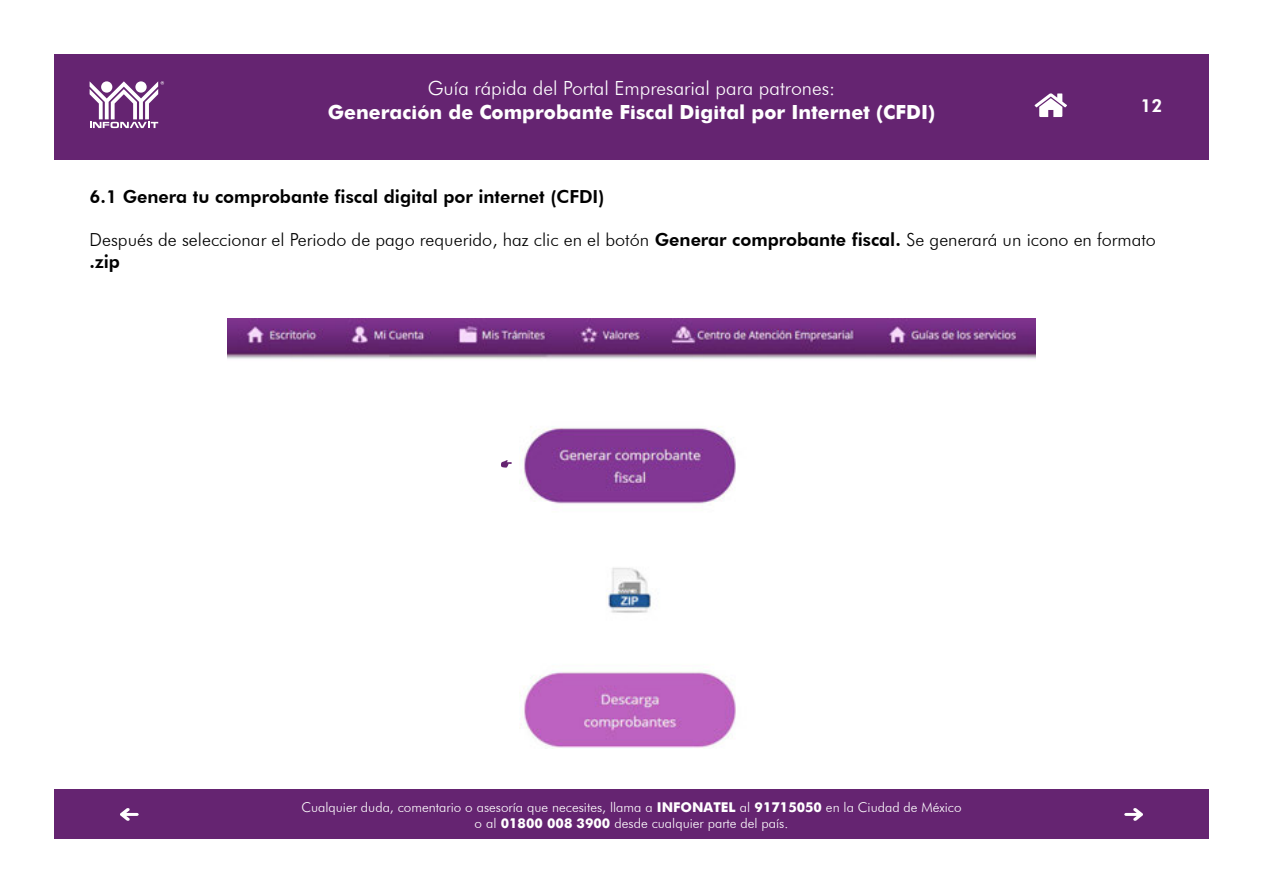
<style>
.page{position:relative;width:1263px;height:893px;background:#fff}
.page>*{position:absolute;margin:0;border:0;box-sizing:border-box;transform-origin:0 0}
.t1{font:700 19.5px "Futura";color:#fff}
.t2{font:300 19.5px "Futura BT";color:#fff}
.t3{font:300 18px/21.6px "Futura BT";color:#000}
.t4{font:800 18px "Futura BT";color:#000}
.t5{font:800 18px "Futura BT";color:#fff}
.t6{font:300 13.5px/16.2px "Futura BT";color:#fff;text-align:center}
.s1{font-weight:800}
.s2{font-family:"Futura";font-weight:700}
</style>
<div class="page">
<div style="left:54px;top:54px;width:1155px;height:105px;background:#652471"></div>
<div style="left:54px;top:790px;width:1155px;height:49px;background:#652471"></div>
<svg style="left:90px;top:81px;width:74px;height:47px"></svg>
<img style="left:228px;top:318px;width:807px;height:431px">
<svg style="left:501px;top:459px;width:11px;height:9px"></svg>
<svg style="left:120px;top:808px;width:19px;height:13px"></svg>
<svg style="left:1124px;top:808px;width:19px;height:13px"></svg>
<svg style="left:1035px;top:93px;width:32px;height:24px"></svg>
<h1 class="t2" style="left:428px;top:77px;width:409px">Guía rápida del Portal Empresarial para patrones:</h1>
<h1 class="t1" style="left:328px;top:98px;width:609px">Generación de Comprobante Fiscal Digital por Internet (CFDI)</h1>
<h2 class="t5" style="left:1140px;top:95px;width:24px">12</h2>
<h2 class="t4" style="left:90px;top:186px;width:516px">6.1 Genera tu comprobante fiscal digital por internet (CFDI)</h2>
<h2 class="t3" style="left:90px;top:229px;width:1068px">Después de seleccionar el Periodo de pago requerido, haz clic en el botón <span class="s1">Generar comprobante fiscal.</span> Se generará un icono en formato <span class="s1">.zip</span></h2>
<p class="t6" style="left:301px;top:798px;width:662px">Cualquier duda, comentario o asesoría que necesites, llama a <span class="s2">INFONATEL</span> al <span class="s2">91715050</span> en la Ciudad de México o al <span class="s2">01800 008 3900</span> desde cualquier parte del país.</p>
</div>
